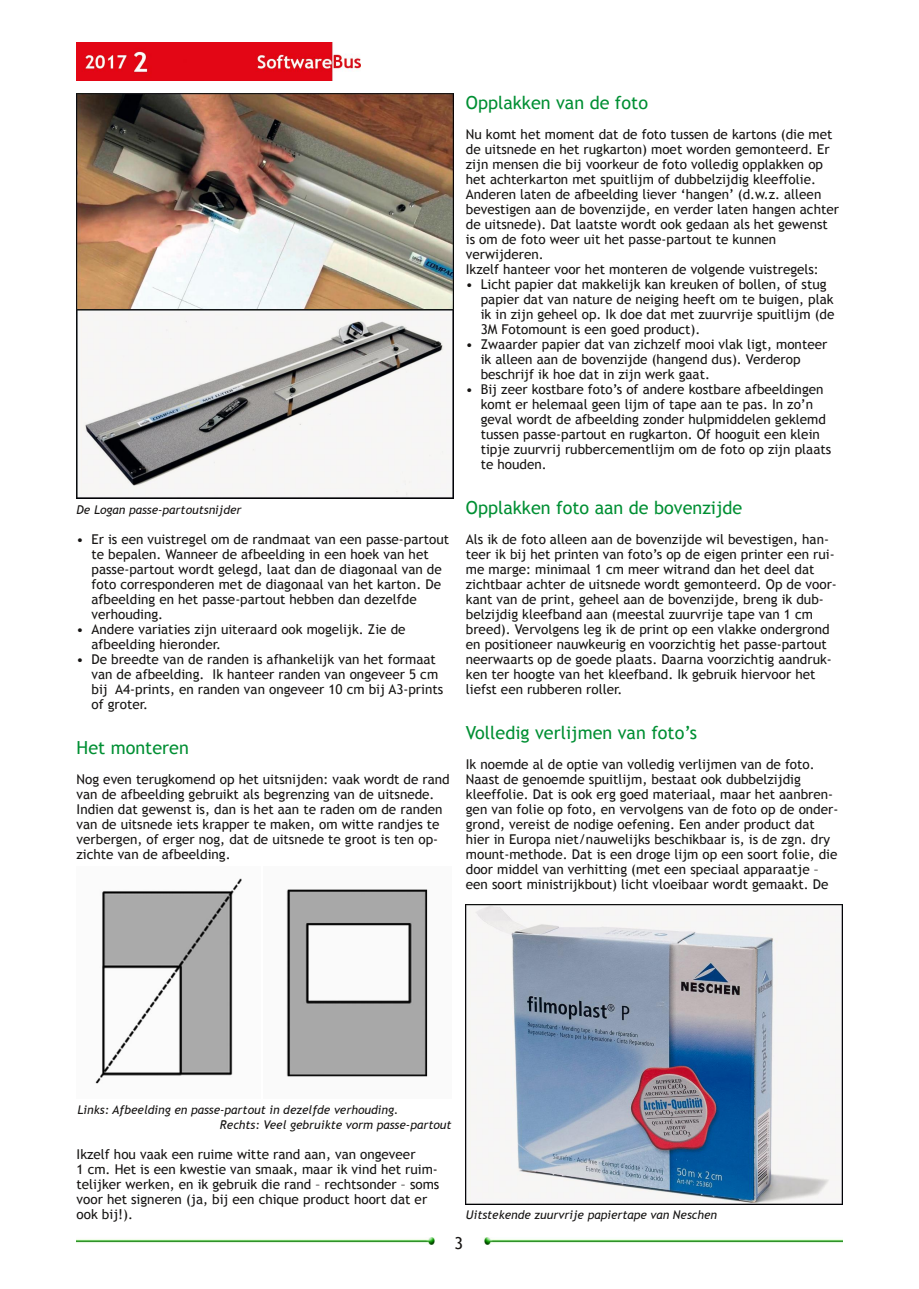
<style>
.page{position:relative;width:919px;height:1289px;background:#fff}
.page>*{position:absolute;margin:0;border:0;box-sizing:border-box;transform-origin:0 0}
.t1{font:18px "Trebuchet MS";color:#008f33}
.t2{font:16.5px "Trebuchet MS";color:#161413}
.t3{font:13.5px/15px "Trebuchet MS";color:#161413}
.t4{font:italic 12px/15px "Trebuchet MS";color:#161413}
</style>
<div class="page">
<img style="left:77px;top:43px;width:283px;height:38px">
<img style="left:77px;top:1237px;width:358px;height:7px">
<img style="left:484px;top:1237px;width:358px;height:7px">
<img style="left:77px;top:93px;width:376px;height:217px">
<img style="left:77px;top:310px;width:376px;height:188px">
<img style="left:95px;top:878px;width:147px;height:206px">
<img style="left:286px;top:889px;width:142px;height:188px">
<img style="left:466px;top:904px;width:376px;height:300px">
<p class="t4" style="left:77px;top:502px;width:166px">De Logan passe‐partoutsnijder</p>
<p class="t3" style="left:91px;top:531px;width:359px;text-indent:-15px">• Er is een vuistregel om de randmaat van een passe‐partout te bepalen. Wanneer de afbeelding in een hoek van het passe‐partout wordt gelegd, laat dan de diagonaal van de foto corresponderen met de diagonaal van het karton. De afbeelding en het passe‐partout hebben dan dezelfde verhouding.</p>
<p class="t3" style="left:91px;top:621px;width:315px;text-indent:-15px">• Andere variaties zijn uiteraard ook mogelijk. Zie de afbeelding hieronder.</p>
<p class="t3" style="left:91px;top:651px;width:353px;text-indent:-15px">• De breedte van de randen is afhankelijk van het formaat van de afbeelding. Ik hanteer randen van ongeveer 5 cm bij A4‐prints, en randen van ongeveer 10 cm bij A3‐prints of groter.</p>
<h1 class="t1" style="left:77px;top:737px;width:114px">Het monteren</h1>
<p class="t3" style="left:77px;top:771px;width:375px">Nog even terugkomend op het uitsnijden: vaak wordt de rand van de afbeelding gebruikt als begrenzing van de uitsnede.<br>Indien dat gewenst is, dan is het aan te raden om de randen van de uitsnede iets krapper te maken, om witte randjes te verbergen, of erger nog, dat de uitsnede te groot is ten op‐ zichte van de afbeelding.</p>
<h1 class="t1" style="left:466px;top:92px;width:184px">Opplakken van de foto</h1>
<p class="t3" style="left:466px;top:126px;width:374px">Nu komt het moment dat de foto tussen de kartons (die met de uitsnede en het rugkarton) moet worden gemonteerd. Er zijn mensen die bij voorkeur de foto volledig opplakken op het achterkarton met spuitlijm of dubbelzijdig kleeffolie.<br>Anderen laten de afbeelding liever ‘hangen’ (d.w.z. alleen bevestigen aan de bovenzijde, en verder laten hangen achter de uitsnede). Dat laatste wordt ook gedaan als het gewenst is om de foto weer uit het passe‐partout te kunnen verwijderen.<br>Ikzelf hanteer voor het monteren de volgende vuistregels:</p>
<p class="t3" style="left:480px;top:276px;width:355px;text-indent:-15px">• Licht papier dat makkelijk kan kreuken of bollen, of stug papier dat van nature de neiging heeft om te buigen, plak ik in zijn geheel op. Ik doe dat met zuurvrije spuitlijm (de 3M Fotomount is een goed product).</p>
<p class="t3" style="left:480px;top:336px;width:348px;text-indent:-15px">• Zwaarder papier dat van zichzelf mooi vlak ligt, monteer ik alleen aan de bovenzijde (hangend dus). Verderop beschrijf ik hoe dat in zijn werk gaat.</p>
<p class="t3" style="left:480px;top:381px;width:352px;text-indent:-15px">• Bij zeer kostbare foto’s of andere kostbare afbeeldingen komt er helemaal geen lijm of tape aan te pas. In zo’n geval wordt de afbeelding zonder hulpmiddelen geklemd tussen passe‐partout en rugkarton. Of hooguit een klein tipje zuurvrij rubbercementlijm om de foto op zijn plaats te houden.</p>
<h1 class="t1" style="left:466px;top:497px;width:278px">Opplakken foto aan de bovenzijde</h1>
<p class="t3" style="left:466px;top:531px;width:372px">Als ik de foto alleen aan de bovenzijde wil bevestigen, han‐ teer ik bij het printen van foto’s op de eigen printer een rui‐ me marge: minimaal 1 cm meer witrand dan het deel dat zichtbaar achter de uitsnede wordt gemonteerd. Op de voor‐ kant van de print, geheel aan de bovenzijde, breng ik dub‐ belzijdig kleefband aan (meestal zuurvrije tape van 1 cm breed). Vervolgens leg ik de print op een vlakke ondergrond en positioneer nauwkeurig en voorzichtig het passe‐partout neerwaarts op de goede plaats. Daarna voorzichtig aandruk‐ ken ter hoogte van het kleefband. Ik gebruik hiervoor het liefst een rubberen roller.</p>
<h1 class="t1" style="left:466px;top:722px;width:233px">Volledig verlijmen van foto’s</h1>
<p class="t3" style="left:466px;top:756px;width:374px">Ik noemde al de optie van volledig verlijmen van de foto.<br>Naast de genoemde spuitlijm, bestaat ook dubbelzijdig kleeffolie. Dat is ook erg goed materiaal, maar het aanbren‐ gen van folie op foto, en vervolgens van de foto op de onder‐ grond, vereist de nodige oefening. Een ander product dat hier in Europa niet/nauwelijks beschikbaar is, is de zgn. dry mount‐methode. Dat is een droge lijm op een soort folie, die door middel van verhitting (met een speciaal apparaatje – een soort ministrijkbout) licht vloeibaar wordt gemaakt. De</p>
<p class="t4" style="left:220px;top:1102px;width:233px;text-indent:-142px">Links: Afbeelding en passe‐partout in dezelfde verhouding.<br>Rechts: Veel gebruikte vorm passe‐partout</p>
<p class="t3" style="left:77px;top:1146px;width:364px">Ikzelf hou vaak een ruime witte rand aan, van ongeveer<br>1 cm. Het is een kwestie van smaak, maar ik vind het ruim‐ telijker werken, en ik gebruik die rand – rechtsonder – soms voor het signeren (ja, bij een chique product hoort dat er ook bij!).</p>
<p class="t4" style="left:466px;top:1207px;width:253px">Uitstekende zuurvrije papiertape van Neschen</p>
<p class="t2" style="left:454px;top:1233px;width:10px">3</p>
</div>
